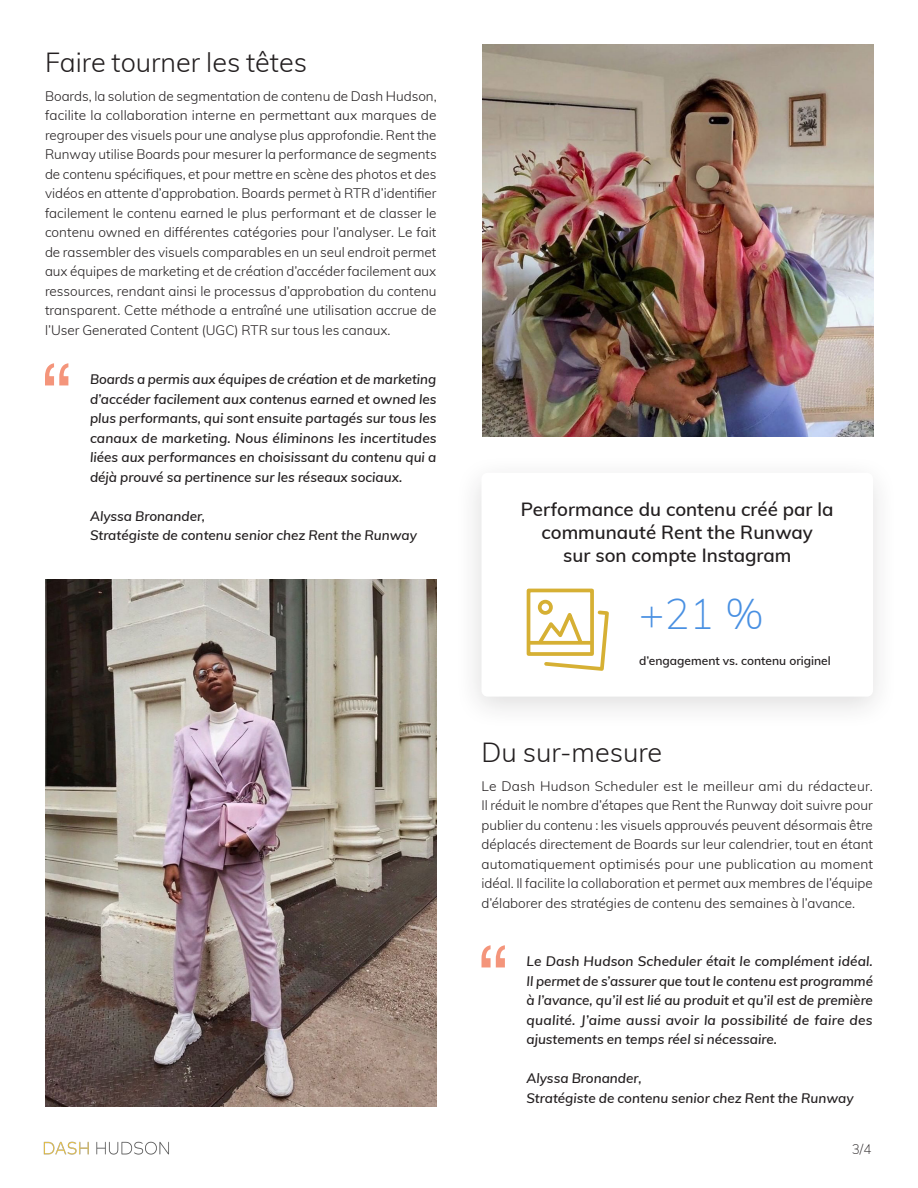
<style>
.page{position:relative;width:918px;height:1188px;background:#fff}
.page>*{position:absolute;margin:0;border:0;box-sizing:border-box;transform-origin:0 0}
.Data_Point{font:200 42px "Muli";color:#4990e2}
.Section_Header{font:300 27px "Muli";color:#231f20}
.Infographic_Heading{font:600 18.75px/23px "Muli";color:#231f20;text-align:center}
.body{font:300 13.5px/19.5px "Muli";color:#231f20;text-align:justify}
.Small_Quote{font:italic 600 13.5px/19.5px "Muli";color:#231f20;text-align:justify}
.Body{font:200 13.5px "Muli";color:#231f20}
.Data_Point-2{font:600 12px "Muli";color:#231f20}
</style>
<div class="page">
<img style="left:44px;top:1142px;width:125px;height:13px">
<div style="left:453px;top:453px;width:446px;height:278px;background:#231f20;opacity:.15"></div>
<div style="left:482px;top:473px;width:391px;height:224px;background:#fff;border-radius:6px"></div>
<svg style="left:526px;top:588px;width:83px;height:83px"></svg>
<img style="left:45px;top:579px;width:391px;height:528px">
<img style="left:482px;top:45px;width:391px;height:392px">
<svg style="left:45px;top:363px;width:23px;height:22px"></svg>
<svg style="left:482px;top:945px;width:23px;height:22px"></svg>
<p class="Section_Header" style="left:45px;top:43px;width:264px">Faire tourner les têtes</p>
<p class="body" style="left:45px;top:85px;width:393px">Boards, la solution de segmentation de contenu de Dash Hudson, facilite la collaboration interne en permettant aux marques de regrouper des visuels pour une analyse plus approfondie. Rent the Runway utilise Boards pour mesurer la performance de segments de contenu spécifiques, et pour mettre en scène des photos et des vidéos en attente d’approbation. Boards permet à RTR d’identifier facilement le contenu earned le plus performant et de classer le contenu owned en différentes catégories pour l’analyser. Le fait de rassembler des visuels comparables en un seul endroit permet aux équipes de marketing et de création d’accéder facilement aux ressources, rendant ainsi le processus d’approbation du contenu transparent. Cette méthode a entraîné une utilisation accrue de l’User Generated Content (UGC) RTR sur tous les canaux.</p>
<p class="Small_Quote" style="left:90px;top:369px;width:348px">Boards a permis aux équipes de création et de marketing d’accéder facilement aux contenus earned et owned les plus performants, qui sont ensuite partagés sur tous les canaux de marketing. Nous éliminons les incertitudes liées aux performances en choisissant du contenu qui a déjà prouvé sa pertinence sur les réseaux sociaux.</p>
<p class="Small_Quote" style="left:90px;top:505px;width:117px">Alyssa Bronander,</p>
<p class="Small_Quote" style="left:90px;top:525px;width:329px">Stratégiste de contenu senior chez Rent the Runway</p>
<p class="Infographic_Heading" style="left:521px;top:496px;width:314px">Performance du contenu créé par la communauté Rent the Runway<br>sur son compte Instagram</p>
<p class="Data_Point" style="left:639px;top:584px;width:126px">+21 %</p>
<p class="Data_Point-2" style="left:639px;top:652px;width:193px">d’engagement vs. contenu originel</p>
<p class="Section_Header" style="left:482px;top:733px;width:182px">Du sur-mesure</p>
<p class="body" style="left:482px;top:775px;width:393px">Le Dash Hudson Scheduler est le meilleur ami du rédacteur.<br>Il réduit le nombre d’étapes que Rent the Runway doit suivre pour publier du contenu : les visuels approuvés peuvent désormais être déplacés directement de Boards sur leur calendrier, tout en étant automatiquement optimisés pour une publication au moment idéal. Il facilite la collaboration et permet aux membres de l’équipe d’élaborer des stratégies de contenu des semaines à l’avance.</p>
<p class="Small_Quote" style="left:526px;top:951px;width:348px">Le Dash Hudson Scheduler était le complément idéal.<br>Il permet de s’assurer que tout le contenu est programmé à l’avance, qu’il est lié au produit et qu’il est de première qualité. J’aime aussi avoir la possibilité de faire des ajustements en temps réel si nécessaire.</p>
<p class="Small_Quote" style="left:526px;top:1068px;width:117px">Alyssa Bronander,</p>
<p class="Small_Quote" style="left:526px;top:1087px;width:329px">Stratégiste de contenu senior chez Rent the Runway</p>
<p class="Body" style="left:852px;top:1139px;width:21px">3/4</p>
</div>
